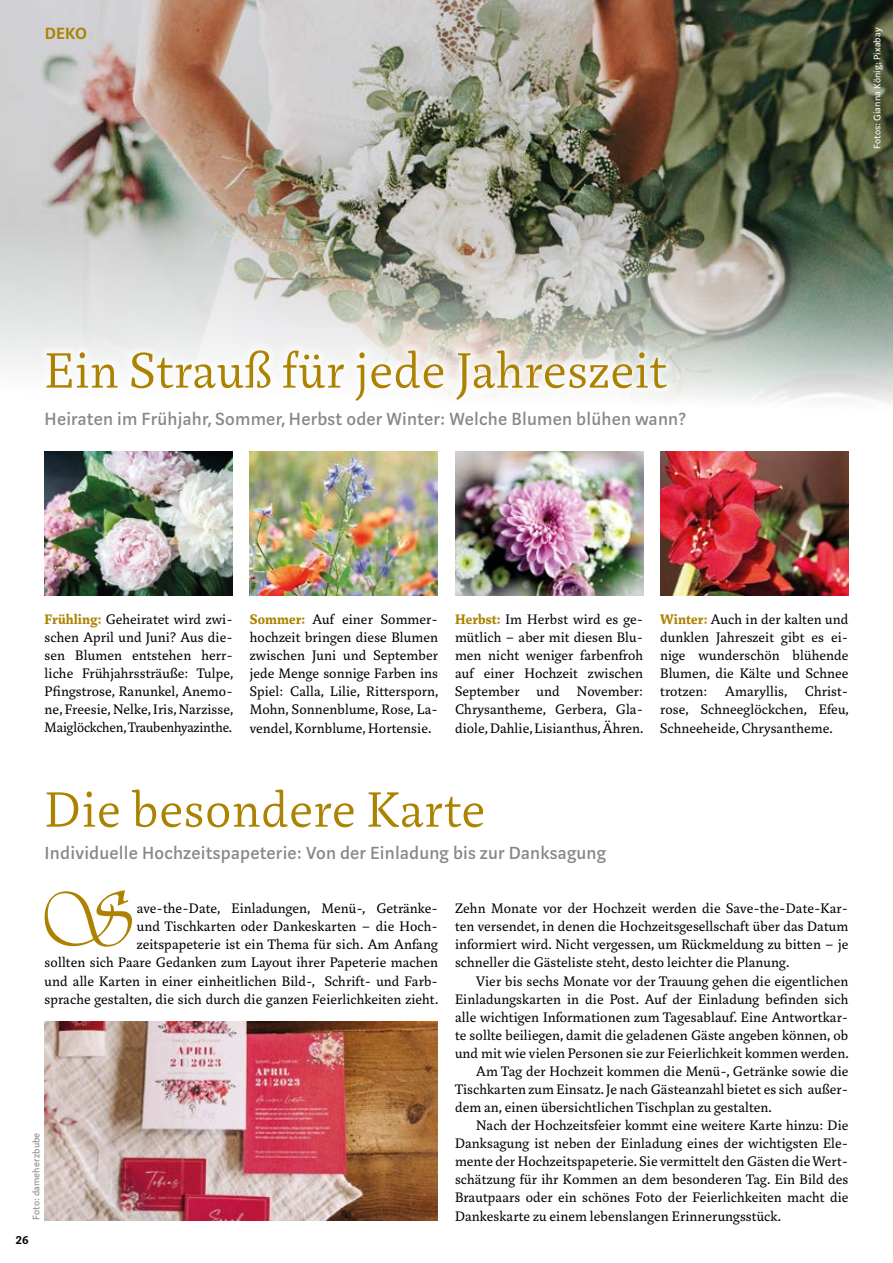
<style>
.page{position:relative;width:893px;height:1263px;background:#fff}
.page>*{position:absolute;margin:0;border:0;box-sizing:border-box;transform-origin:0 0}
.t1{font:80.55px "Vivaldii";color:#ac8200}
.t2{font:300 54px "Marat";letter-spacing:.01em;color:#ac8200}
.t3{font:500 19.5px "Marat Sans";letter-spacing:.01em;color:#878787}
.t4{font:600 18px "Marat Sans";color:#ac8200}
.t5{font:15px/18.1px "Marat";letter-spacing:.01em;color:#000;text-align:justify}
.t6{font:600 13.5px "Marat Sans";color:#000}
.t7{font:10.5px "Marat Sans";letter-spacing:.015em;color:#fff}
.t8{font:10.5px "Marat Sans";letter-spacing:.015em;color:#878787}
.s1{font-weight:700;color:#ac8200}
</style>
<div class="page">
<img style="left:0;top:0;width:893px;height:207px">
<img style="left:0;top:207px;width:893px;height:278px">
<img style="left:45px;top:1022px;width:393px;height:198px">
<img style="left:45px;top:451px;width:188px;height:145px">
<img style="left:455px;top:451px;width:188px;height:145px">
<svg style="left:38px;top:342px;width:655px;height:95px"></svg>
<img style="left:250px;top:451px;width:188px;height:145px">
<img style="left:660px;top:451px;width:188px;height:144px">
<p class="t4" style="left:45px;top:23px;width:44px">DEKO</p>
<p class="t7" style="left:871px;top:149px;width:123px;rotate:-90deg">Fotos: Gianna König; Pixabay</p>
<h2 class="t2" style="left:45px;top:341px;width:623px">Ein Strauß für jede Jahreszeit</h2>
<h3 class="t3" style="left:45px;top:409px;width:643px">Heiraten im Frühjahr, Sommer, Herbst oder Winter: Welche Blumen blühen wann?</h3>
<p class="t5" style="left:45px;top:610px;width:190px"><span class="s1">Frühling:</span> Geheiratet wird zwi&shy;schen April und Juni? Aus die&shy;sen Blumen entstehen herr&shy;liche Frühjahrssträuße: Tulpe, Pfingstrose, Ranunkel, Anemo&shy;ne, Freesie, Nelke, Iris, Narzisse, Maiglöckchen, Traubenhyazinthe.</p>
<p class="t5" style="left:250px;top:610px;width:190px"><span class="s1">Sommer:</span> Auf einer Sommer&shy;hochzeit bringen diese Blumen zwischen Juni und September jede Menge sonnige Farben ins Spiel: Calla, Lilie, Rittersporn, Mohn, Sonnenblume, Rose, La&shy;vendel, Kornblume, Hortensie.</p>
<p class="t5" style="left:455px;top:610px;width:190px"><span class="s1">Herbst:</span> Im Herbst wird es ge&shy;mütlich – aber mit diesen Blu&shy;men nicht weniger farbenfroh auf einer Hochzeit zwischen September und November:<br>Chrysantheme, Gerbera, Gla&shy;diole, Dahlie, Lisianthus, Ähren.</p>
<p class="t5" style="left:660px;top:610px;width:190px"><span class="s1">Winter:</span> Auch in der kalten und dunklen Jahreszeit gibt es ei&shy;nige wunderschön blühende Blumen, die Kälte und Schnee trotzen: Amaryllis, Christ&shy;rose, Schneeglöckchen, Efeu, Schneeheide, Chrysantheme.</p>
<h2 class="t2" style="left:45px;top:780px;width:442px">Die besondere Karte</h2>
<h3 class="t3" style="left:45px;top:842px;width:563px">Individuelle Hochzeitspapeterie: Von der Einladung bis zur Danksagung</h3>
<h1 class="t1" style="left:34px;top:873px;width:99px">S</h1>
<p class="t5" style="left:45px;top:900px;width:395px;text-align:right">ave-the-Date, Einladungen, Menü-, Getränke-<br>und Tischkarten oder Dankeskarten – die Hoch-<br>zeitspapeterie ist ein Thema für sich. Am Anfang<br>sollten sich Paare Gedanken zum Layout ihrer Papeterie machen und alle Karten in einer einheitlichen Bild-, Schrift- und Farb&shy;sprache gestalten, die sich durch die ganzen Feierlichkeiten zieht.</p>
<p class="t5" style="left:455px;top:900px;width:395px">Zehn Monate vor der Hochzeit werden die Save-the-Date-Kar&shy;ten versendet, in denen die Hochzeitsgesellschaft über das Datum informiert wird. Nicht vergessen, um Rückmeldung zu bitten – je schneller die Gästeliste steht, desto leichter die Planung.</p>
<p class="t5" style="left:476px;top:972px;width:374px">Vier bis sechs Monate vor der Trauung gehen die eigentlichen</p>
<p class="t5" style="left:455px;top:990px;width:395px">Einladungskarten in die Post. Auf der Einladung befinden sich</p>
<p class="t5" style="left:455px;top:1008px;width:395px">alle wichtigen Informationen zum Tagesablauf. Eine Antwortkar-</p>
<p class="t5" style="left:455px;top:1026px;width:395px">te sollte beiliegen, damit die geladenen Gäste angeben können, ob</p>
<p class="t5" style="left:455px;top:1044px;width:395px">und mit wie vielen Personen sie zur Feierlichkeit kommen werden.</p>
<p class="t5" style="left:476px;top:1062px;width:374px">Am Tag der Hochzeit kommen die Menü-, Getränke sowie die</p>
<p class="t5" style="left:455px;top:1080px;width:395px">Tischkarten zum Einsatz. Je nach Gästeanzahl bietet es sich außer-</p>
<p class="t5" style="left:455px;top:1098px;width:318px">dem an, einen übersichtlichen Tischplan zu gestalten.</p>
<p class="t5" style="left:476px;top:1116px;width:374px">Nach der Hochzeitsfeier kommt eine weitere Karte hinzu: Die</p>
<p class="t5" style="left:455px;top:1134px;width:395px">Danksagung ist neben der Einladung eines der wichtigsten Ele-</p>
<p class="t5" style="left:455px;top:1153px;width:395px">mente der Hochzeitspapeterie. Sie vermittelt den Gästen die Wert-</p>
<p class="t5" style="left:455px;top:1171px;width:395px">schätzung für ihr Kommen an dem besonderen Tag. Ein Bild des</p>
<p class="t5" style="left:455px;top:1189px;width:395px">Brautpaars oder ein schönes Foto der Feierlichkeiten macht die</p>
<p class="t5" style="left:455px;top:1207px;width:328px">Dankeskarte zu einem lebenslangen Erinnerungsstück.</p>
<p class="t8" style="left:31px;top:1220px;width:89px;rotate:-90deg">Foto: dameherzbube</p>
<p class="t6" style="left:16px;top:1232px;width:14px">26</p>
</div>
